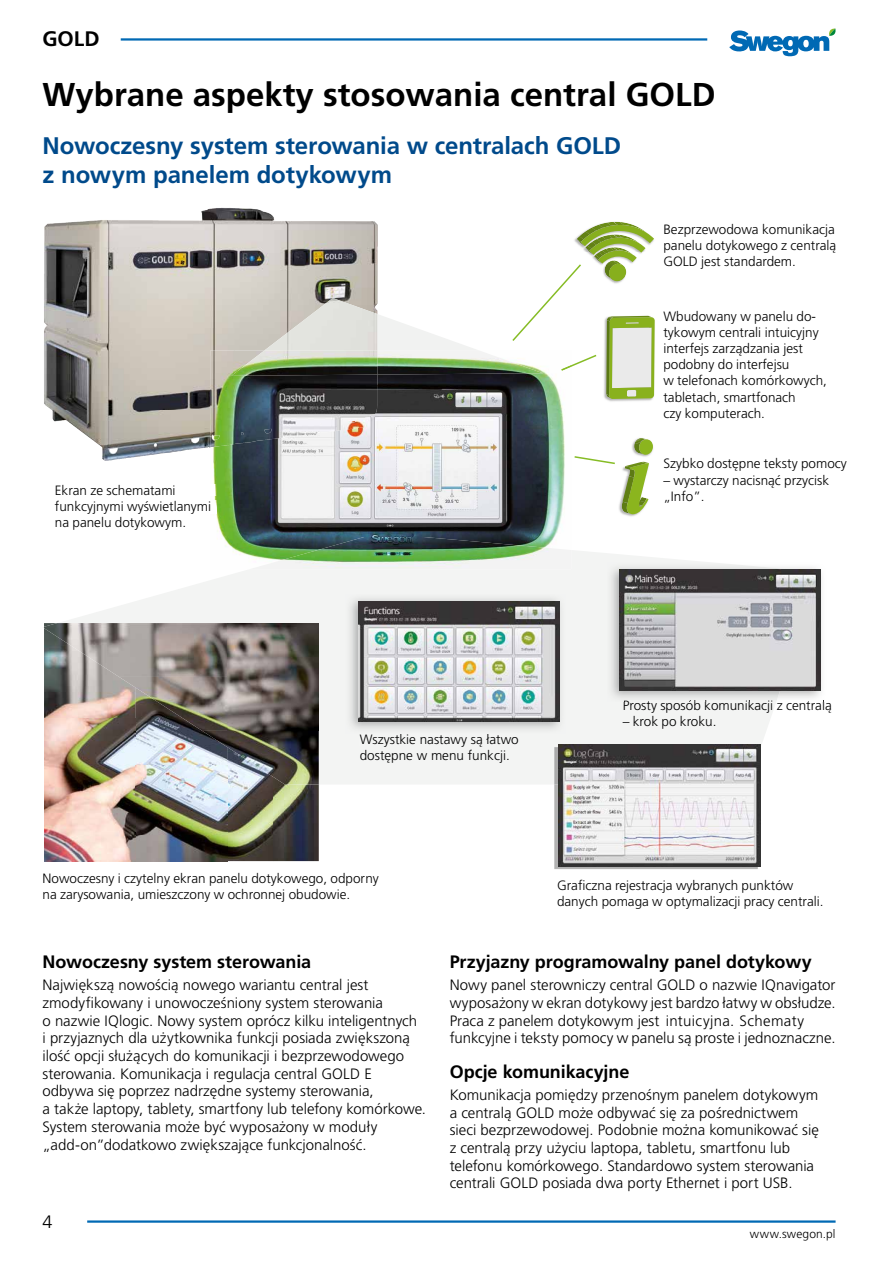
<style>
.page{position:relative;width:893px;height:1263px;background:#fff}
.page>*{position:absolute;margin:0;border:0;box-sizing:border-box;transform-origin:0 0}
.t1{font:700 33px "Frutiger CE";color:#000}
.t2{font:700 24px/28.8px "Frutiger CE";letter-spacing:-.005em;color:#004a8b}
.t3{font:700 21px "Frutiger CE";color:#000}
.t4{font:700 18px "Frutiger CE";letter-spacing:-.005em;color:#000}
.t5{font:300 18px "Frutiger CE";color:#000}
.t6{font:300 15px/17.7px "Frutiger CE";color:#000}
.t7{font:300 13.5px/16.2px "Frutiger CE";color:#000}
.t8{font:300 12px "Frutiger CE";letter-spacing:.015em;color:#000}
</style>
<div class="page">
<svg style="left:729px;top:28px;width:107px;height:28px"></svg>
<hr style="left:121px;top:38px;width:586px;height:3px;background:#0069b4">
<hr style="left:87px;top:1220px;width:749px;height:3px;background:#0069b4">
<svg style="left:61px;top:550px;width:711px;height:234px;fill:#f3f4f3"></svg>
<div style="left:360px;top:733px;width:159px;height:13px;background:#f3f4f3"></div>
<div style="left:624px;top:702px;width:152px;height:11px;background:#f3f4f3"></div>
<img style="left:44px;top:677px;width:91px;height:184px">
<img style="left:135px;top:731px;width:92px;height:130px">
<img style="left:227px;top:784px;width:46px;height:77px">
<img style="left:273px;top:784px;width:46px;height:77px">
<img style="left:44px;top:623px;width:183px;height:54px">
<img style="left:227px;top:623px;width:92px;height:108px">
<img style="left:119px;top:677px;width:108px;height:54px">
<img style="left:202px;top:731px;width:117px;height:53px">
<img style="left:606px;top:399px;width:46px;height:3px">
<img style="left:619px;top:441px;width:30px;height:76px">
<svg style="left:634px;top:438px;width:19px;height:17px"></svg>
<svg style="left:622px;top:462px;width:27px;height:52px"></svg>
<svg style="left:574px;top:456px;width:41px;height:9px"></svg>
<img style="left:821px;top:576px;width:1px;height:113px">
<img style="left:607px;top:563px;width:214px;height:139px">
<img style="left:777px;top:700px;width:47px;height:2px">
<img style="left:624px;top:700px;width:153px;height:2px">
<img style="left:620px;top:570px;width:200px;height:120px">
<img style="left:346px;top:594px;width:219px;height:139px">
<img style="left:358px;top:601px;width:201px;height:120px">
<img style="left:554px;top:784px;width:204px;height:85px">
<img style="left:558px;top:745px;width:203px;height:121px">
<img style="left:44px;top:208px;width:191px;height:202px">
<img style="left:235px;top:208px;width:143px;height:143px">
<img style="left:52px;top:410px;width:146px;height:51px">
<svg style="left:377px;top:314px;width:101px;height:37px"></svg>
<img style="left:264px;top:298px;width:113px;height:53px">
<img style="left:210px;top:376px;width:355px;height:193px">
<img style="left:249px;top:537px;width:322px;height:32px">
<svg style="left:210px;top:485px;width:7px;height:10px"></svg>
<svg style="left:210px;top:501px;width:7px;height:13px"></svg>
<svg style="left:511px;top:222px;width:144px;height:177px"></svg>
<img style="left:210px;top:351px;width:167px;height:96px">
<img style="left:231px;top:351px;width:312px;height:25px">
<h3 class="t3" style="left:43px;top:27px;width:59px">GOLD</h3>
<h1 class="t1" style="left:43px;top:75px;width:674px">Wybrane aspekty stosowania central GOLD</h1>
<h2 class="t2" style="left:43px;top:131px;width:580px">Nowoczesny system sterowania w centralach GOLD z nowym panelem dotykowym</h2>
<p class="t7" style="left:55px;top:482px;width:158px">Ekran ze schematami funkcyjnymi wyświetlanymi na panelu dotykowym.</p>
<p class="t7" style="left:663px;top:221px;width:174px;text-align:justify">Bezprzewodowa komunikacja panelu dotykowego z centralą GOLD jest standardem.</p>
<p class="t7" style="left:663px;top:308px;width:165px">Wbudowany w panelu do&shy;tykowym centrali intuicyjny interfejs zarządzania jest podobny do interfejsu<br>w telefonach komórkowych, tabletach, smartfonach<br>czy komputerach.</p>
<p class="t7" style="left:663px;top:455px;width:185px">Szybko dostępne teksty pomocy</p>
<p class="t7" style="left:663px;top:472px;width:167px">– wystarczy nacisnąć przycisk „Info”.</p>
<p class="t7" style="left:360px;top:731px;width:160px">Wszystkie nastawy są łatwo dostępne w menu funkcji.</p>
<p class="t7" style="left:623px;top:697px;width:211px">Prosty sposób komunikacji z centralą</p>
<p class="t7" style="left:623px;top:713px;width:95px">– krok po kroku.</p>
<p class="t7" style="left:43px;top:870px;width:338px">Nowoczesny i czytelny ekran panelu dotykowego, odporny na zarysowania, umieszczony w ochronnej obudowie.</p>
<p class="t7" style="left:557px;top:877px;width:268px">Graficzna rejestracja wybranych punktów danych pomaga w optymalizacji pracy centrali.</p>
<p class="t4" style="left:43px;top:951px;width:270px">Nowoczesny system sterowania</p>
<p class="t6" style="left:43px;top:976px;width:385px">Największą nowością nowego wariantu central jest zmodyfikowany i unowocześniony system sterowania<br>o nazwie IQlogic. Nowy system oprócz kilku inteligentnych<br>i przyjaznych dla użytkownika funkcji posiada zwiększoną ilość opcji służących do komunikacji i bezprzewodowego sterowania. Komunikacja i regulacja central GOLD E odbywa się poprzez nadrzędne systemy sterowania,<br>a także laptopy, tablety, smartfony lub telefony komórkowe.<br>System sterowania może być wyposażony w moduły „add-on”dodatkowo zwiększające funkcjonalność.</p>
<p class="t5" style="left:43px;top:1211px;width:12px">4</p>
<p class="t4" style="left:450px;top:951px;width:364px">Przyjazny programowalny panel dotykowy</p>
<p class="t6" style="left:450px;top:976px;width:387px">Nowy panel sterowniczy central GOLD o nazwie IQnavigator wyposażony w ekran dotykowy jest bardzo łatwy w obsłudze.<br>Praca z panelem dotykowym jest intuicyjna. Schematy funkcyjne i teksty pomocy w panelu są proste i jednoznaczne.</p>
<p class="t4" style="left:450px;top:1061px;width:181px">Opcje komunikacyjne</p>
<p class="t6" style="left:450px;top:1086px;width:371px">Komunikacja pomiędzy przenośnym panelem dotykowym a centralą GOLD może odbywać się za pośrednictwem sieci bezprzewodowej. Podobnie można komunikować się z centralą przy użyciu laptopa, tabletu, smartfonu lub telefonu komórkowego. Standardowo system sterowania centrali GOLD posiada dwa porty Ethernet i port USB.</p>
<p class="t8" style="left:750px;top:1226px;width:87px">www.swegon.pl</p>
</div>
